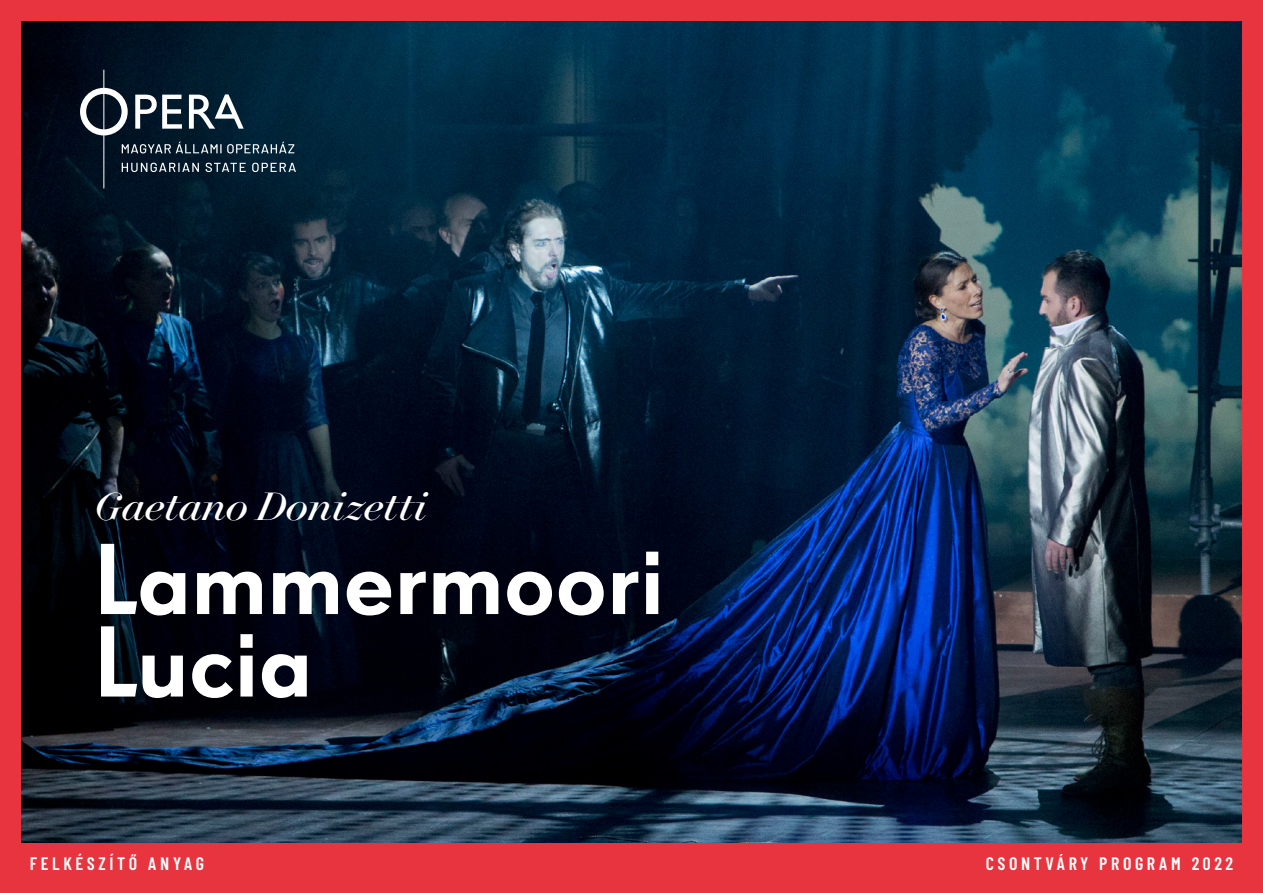
<style>
.page{position:relative;width:1263px;height:893px;background:#e7343f}
.page>*{position:absolute;margin:0;border:0;box-sizing:border-box;transform-origin:0 0}
.t1{font:500 97.5px "Super Grotesk Pro";color:#fff}
.t2{font:italic 45px "Surveyor Fine";color:#fff}
.t3{font:600 18px "Barlow Condensed";letter-spacing:.2em;color:#fff}
</style>
<div class="page">
<img style="left:21px;top:21px;width:1221px;height:822px">
<svg style="left:135px;top:95px;width:47px;height:34px;background:#6d7983"></svg>
<svg style="left:189px;top:94px;width:55px;height:35px;background:#60727e"></svg>
<svg style="left:80px;top:88px;width:48px;height:47px;background:#5d6670"></svg>
<svg style="left:122px;top:142px;width:172px;height:11px;background:#405461"></svg>
<svg style="left:122px;top:163px;width:77px;height:9px"></svg>
<svg style="left:206px;top:163px;width:40px;height:9px"></svg>
<svg style="left:252px;top:163px;width:44px;height:9px"></svg>
<hr style="left:104px;top:70px;width:1px;height:118px;background:#fff">
<p class="t2" style="left:94px;top:479px;width:334px">Gaetano Donizetti</p>
<p class="t1" style="left:94px;top:521px;width:571px">Lammermoori</p>
<p class="t1" style="left:94px;top:604px;width:220px">Lucia</p>
<p class="t3" style="left:30px;top:852px;width:176px">FELKÉSZÍTŐ ANYAG</p>
<p class="t3" style="left:986px;top:852px;width:249px">CSONTVÁRY PROGRAM 2022</p>
</div>
